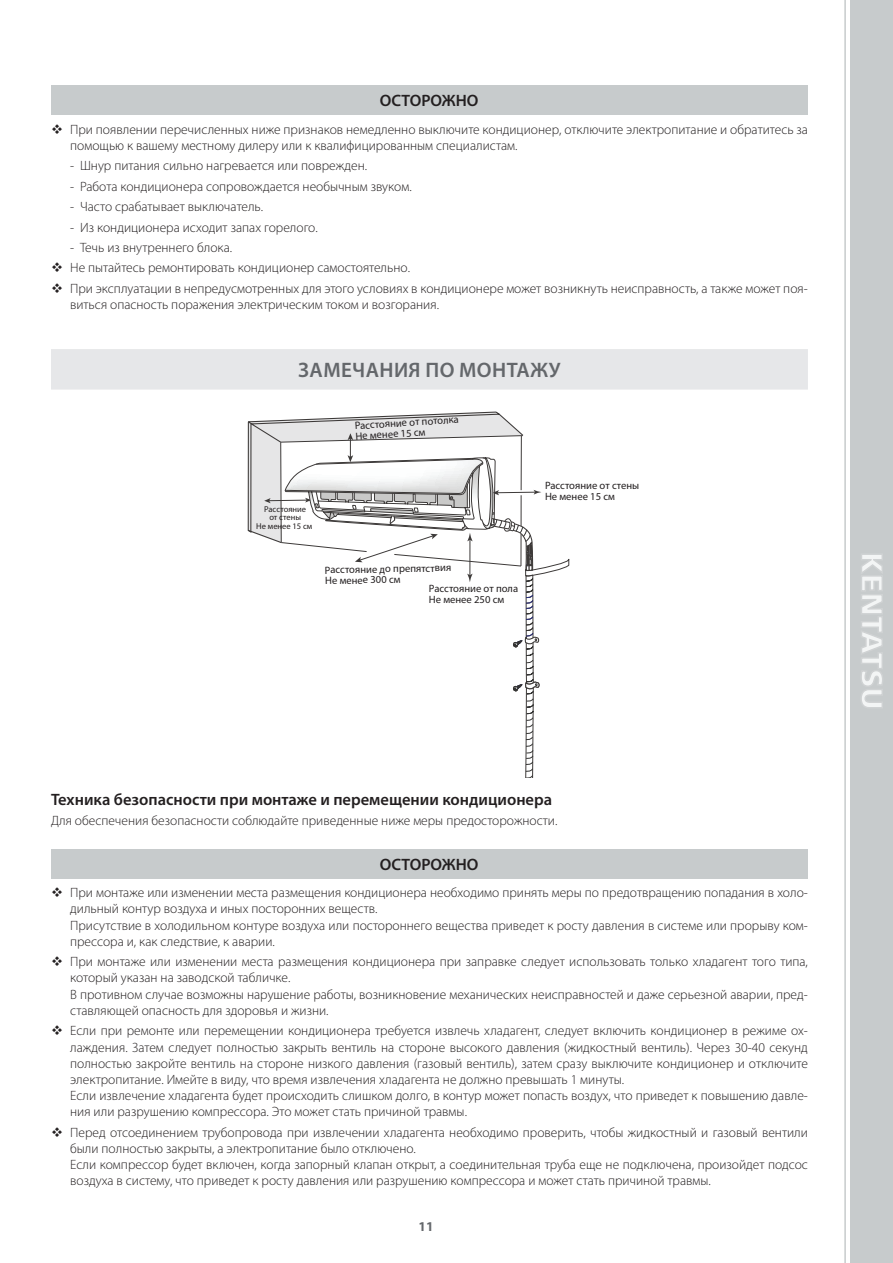
<style>
.page{position:relative;width:893px;height:1263px;background:#fff}
.page>*{position:absolute;margin:0;border:0;box-sizing:border-box;transform-origin:0 0}
.t1{font:600 21px "Myriad Pro";letter-spacing:.02em;color:#64676b}
.t2{font:600 16.5px "Myriad Pro";color:#231f20}
.t3{font:300 13.5px/16.2px "Myriad Pro";color:#231f20}
.t4{font:700 13.5px "Myriad Pro";color:#64676b}
.t5{font:10.65px/10.6px "Myriad Pro";letter-spacing:-.005em;color:#231f20}
.t6{font:8.55px/8.6px "Myriad Pro";color:#211d1e;text-align:center}
</style>
<div class="page">
<div style="left:850px;top:0;width:43px;height:1263px;background:#c7cbcc"></div>
<hr style="left:844px;top:0;width:2px;height:1263px;background:#c7cbcc">
<svg style="left:861px;top:555px;width:21px;height:152px"></svg>
<div style="left:51px;top:349px;width:757px;height:41px;background:#e6e7e9"></div>
<div style="left:51px;top:85px;width:756px;height:30px;background:#c7cbcc"></div>
<svg style="left:248px;top:411px;width:322px;height:366px"></svg>
<div style="left:51px;top:849px;width:756px;height:29px;background:#c7cbcc"></div>
<p class="t2" style="left:380px;top:90px;width:100px">ОСТОРОЖНО</p>
<p class="t3" style="left:70px;top:121px;width:739px">При появлении перечисленных ниже признаков немедленно выключите кондиционер, отключите электропитание и обратитесь за помощью к вашему местному дилеру или к квалифицированным специалистам.</p>
<p class="t3" style="left:70px;top:157px;width:299px">- Шнур питания сильно нагревается или поврежден.</p>
<p class="t3" style="left:70px;top:178px;width:343px">- Работа кондиционера сопровождается необычным звуком.</p>
<p class="t3" style="left:70px;top:198px;width:195px">- Часто срабатывает выключатель.</p>
<p class="t3" style="left:70px;top:219px;width:249px">- Из кондиционера исходит запах горелого.</p>
<p class="t3" style="left:70px;top:237px;width:739px;line-height:20.4px">- Течь из внутреннего блока.<br>Не пытайтесь ремонтировать кондиционер самостоятельно.<br>При эксплуатации в непредусмотренных для этого условиях в кондиционере может возникнуть неисправность, а также может поя-</p>
<p class="t3" style="left:70px;top:296px;width:370px">виться опасность поражения электрическим током и возгорания.</p>
<h1 class="t1" style="left:298px;top:356px;width:264px">ЗАМЕЧАНИЯ ПО МОНТАЖУ</h1>
<p class="t5" style="left:354px;top:420px;width:106px;rotate:-4deg">Расстояние от потолка<br>Не менее 15 см</p>
<p class="t6" style="left:256px;top:504px;width:57px">Расстояние<br>от стены<br>Не менее 15 см</p>
<p class="t5" style="left:325px;top:564px;width:128px;rotate:-1deg">Расстояние до препятствия<br>Не менее 300 см</p>
<p class="t5" style="left:429px;top:583px;width:91px">Расстояние от пола<br>Не менее 250 см</p>
<p class="t5" style="left:545px;top:480px;width:96px">Расстояние от стены<br>Не менее 15 см</p>
<p class="t2" style="left:51px;top:789px;width:503px">Техника безопасности при монтаже и перемещении кондиционера</p>
<p class="t3" style="left:51px;top:812px;width:508px">Для обеспечения безопасности соблюдайте приведенные ниже меры предосторожности.</p>
<p class="t2" style="left:380px;top:854px;width:100px">ОСТОРОЖНО</p>
<p class="t3" style="left:70px;top:884px;width:739px">При монтаже или изменении места размещения кондиционера необходимо принять меры по предотвращению попадания в холо&shy;дильный контур воздуха и иных посторонних веществ.<br>Присутствие в холодильном контуре воздуха или постороннего вещества приведет к росту давления в системе или прорыву ком&shy;прессора и, как следствие, к аварии.</p>
<p class="t3" style="left:70px;top:953px;width:739px">При монтаже или изменении места размещения кондиционера при заправке следует использовать только хладагент того типа, который указан на заводской табличке.<br>В противном случае возможны нарушение работы, возникновение механических неисправностей и даже серьезной аварии, пред&shy;ставляющей опасность для здоровья и жизни.</p>
<p class="t3" style="left:70px;top:1022px;width:739px">Если при ремонте или перемещении кондиционера требуется извлечь хладагент, следует включить кондиционер в режиме ох&shy;лаждения. Затем следует полностью закрыть вентиль на стороне высокого давления (жидкостный вентиль). Через 30-40 секунд полностью закройте вентиль на стороне низкого давления (газовый вентиль), затем сразу выключите кондиционер и отключите электропитание. Имейте в виду, что время извлечения хладагента не должно превышать 1 минуты.<br>Если извлечение хладагента будет происходить слишком долго, в контур может попасть воздух, что приведет к повышению давле&shy;ния или разрушению компрессора. Это может стать причиной травмы.</p>
<p class="t3" style="left:70px;top:1124px;width:739px">Перед отсоединением трубопровода при извлечении хладагента необходимо проверить, чтобы жидкостный и газовый вентили были полностью закрыты, а электропитание было отключено.<br>Если компрессор будет включен, когда запорный клапан открыт, а соединительная труба еще не подключена, произойдет подсос воздуха в систему, что приведет к росту давления или разрушению компрессора и может стать причиной травмы.</p>
<p class="t4" style="left:419px;top:1218px;width:16px">11</p>
</div>
